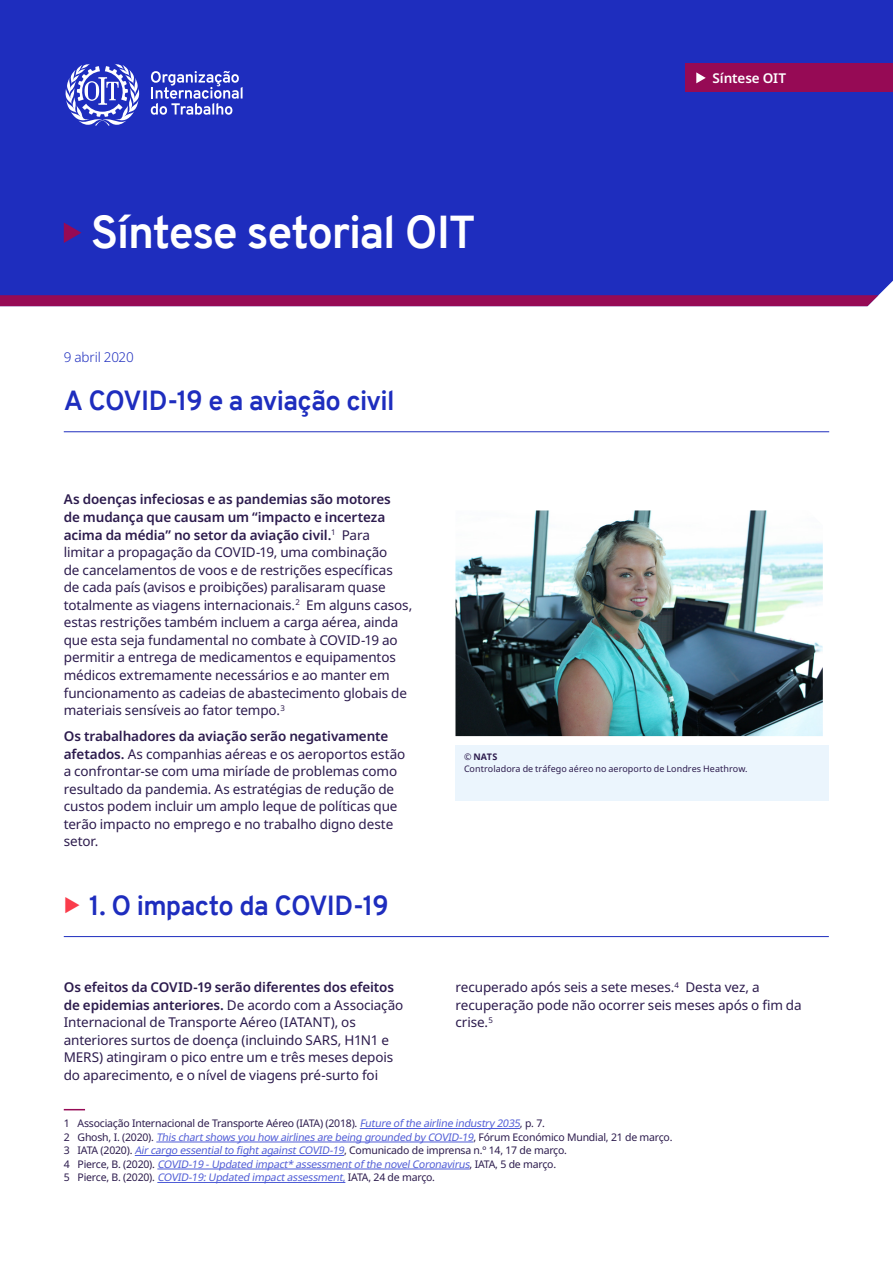
<style>
.page{position:relative;width:893px;height:1263px;background:#fff}
.page>*{position:absolute;margin:0;border:0;box-sizing:border-box;transform-origin:0 0}
.Briefing_A4_-_Main_t{font:700 45px "Overpass";letter-spacing:-.03em;color:#fff}
.Briefing_A4_-_Headin{font:700 27px "Overpass";letter-spacing:-.025em;color:#1e2dbe}
.Briefing_A4_-_Body{font:13.5px/17.5px "Noto Sans";letter-spacing:-.01em;color:#2c1b4d}
.Briefing_A4_-_Bullet{font:13.5px/17.5px "Noto Sans";letter-spacing:-.01em;color:#2c1b4d}
.Briefing_A4_-_Series{font:600 13.5px "Noto Sans";letter-spacing:-.01em;color:#fff}
.Briefing_A4_-_footer{font:300 13.5px "Noto Sans";letter-spacing:-.01em;color:#1e2dbe}
.Briefing_A4-_footnot{font:italic 10.5px "Noto Sans";color:#4f5cd6}
.Briefing_A4-_footnot-2{font:10.5px "Noto Sans";letter-spacing:-.02em;color:#2c1b4d}
.Briefing_A4-_footnot-3{font:10.5px "Noto Sans";letter-spacing:-.04em;color:#2c1b4d}
.Briefing_A4_-_Body-2{font:9px "Noto Sans";letter-spacing:.005em;color:#2c1b4d}
.Briefing_A4-_footnot-4{font:700 9px "Noto Sans";color:#2c1b4d}
.s1{font-weight:600}
.s2{font-style:italic;color:#4f5cd6}
.s3{font-style:normal;color:#2c1b4d}
.s4{color:#4f5cd6}
</style>
<div class="page">
<svg style="left:64px;top:1109px;width:21px;height:1px"></svg>
<hr style="left:360px;top:1128px;width:160px;height:1px;background:#4f5cd6">
<hr style="left:156px;top:1142px;width:317px;height:1px;background:#4f5cd6">
<hr style="left:135px;top:1155px;width:209px;height:1px;background:#4f5cd6">
<hr style="left:157px;top:1169px;width:313px;height:1px;background:#4f5cd6">
<hr style="left:157px;top:1182px;width:188px;height:1px;background:#4f5cd6">
<hr style="left:64px;top:936px;width:765px;height:1px;background:#1e2dbe">
<div style="left:0;top:0;width:893px;height:296px;background:#1e2dbe"></div>
<svg style="left:0;top:295px;width:878px;height:11px"></svg>
<svg style="left:151px;top:71px;width:92px;height:44px"></svg>
<svg style="left:64px;top:64px;width:77px;height:62px"></svg>
<svg style="left:64px;top:222px;width:17px;height:21px"></svg>
<div style="left:686px;top:64px;width:207px;height:28px;background:#960a55"></div>
<svg style="left:696px;top:72px;width:10px;height:11px"></svg>
<hr style="left:64px;top:431px;width:765px;height:1px;background:#1e2dbe">
<div style="left:455px;top:745px;width:374px;height:56px;background:#ebf5fd"></div>
<img style="left:455px;top:510px;width:368px;height:226px">
<p class="Briefing_A4_-_Main_t" style="left:91px;top:201px;width:386px">Síntese setorial OIT</p>
<p class="Briefing_A4_-_footer" style="left:64px;top:348px;width:71px">9 abril 2020</p>
<p class="Briefing_A4_-_Headin" style="left:64px;top:381px;width:332px">A COVID-19 e a aviação civil</p>
<p class="Briefing_A4_-_Series" style="left:713px;top:69px;width:75px">Síntese OIT</p>
<p class="Briefing_A4_-_Body" style="left:64px;top:491px;width:350px"><span class="s1">As doenças infeciosas e as pandemias são motores<br>de mudança que causam um “impacto e incerteza acima da média” no setor da aviação civil.</span><sup>1</sup> Para limitar a propagação da COVID-19, uma combinação<br>de cancelamentos de voos e de restrições específicas<br>de cada país (avisos e proibições) paralisaram quase totalmente as viagens internacionais.<sup>2</sup> Em alguns casos, estas restrições também incluem a carga aérea, ainda que esta seja fundamental no combate à COVID-19 ao permitir a entrega de medicamentos e equipamentos médicos extremamente necessários e ao manter em funcionamento as cadeias de abastecimento globais de materiais sensíveis ao fator tempo.<sup>3</sup></p>
<p class="Briefing_A4_-_Body" style="left:64px;top:728px;width:343px"><span class="s1">Os trabalhadores da aviação serão negativamente afetados.</span> As companhias aéreas e os aeroportos estão a confrontar-se com uma miríade de problemas como resultado da pandemia. As estratégias de redução de custos podem incluir um amplo leque de políticas que terão impacto no emprego e no trabalho digno deste setor.</p>
<p class="Briefing_A4_-_Headin" style="left:89px;top:886px;width:301px">1. O impacto da COVID-19</p>
<p class="Briefing_A4-_footnot-4" style="left:464px;top:751px;width:35px">© NATS</p>
<p class="Briefing_A4_-_Body-2" style="left:464px;top:763px;width:285px">Controladora de tráfego aéreo no aeroporto de Londres Heathrow.</p>
<p class="Briefing_A4_-_Bullet" style="left:64px;top:979px;width:341px"><span class="s1">Os efeitos da COVID-19 serão diferentes dos efeitos de epidemias anteriores.</span> De acordo com a Associação Internacional de Transporte Aéreo (IATANT), os anteriores surtos de doença (incluindo SARS, H1N1 e MERS) atingiram o pico entre um e três meses depois do aparecimento, e o nível de viagens pré-surto foi</p>
<p class="Briefing_A4_-_Bullet" style="left:455px;top:979px;width:348px">recuperado após seis a sete meses.<sup>4</sup> Desta vez, a recuperação pode não ocorrer seis meses após o fim da crise.<sup>5</sup></p>
<p class="Briefing_A4-_footnot-2" style="left:64px;top:1116px;width:483px">1 Associação Internacional de Transporte Aéreo (IATA) (2018). <span class="s2">Future of the airline industry 2035</span>, p. 7.</p>
<p class="Briefing_A4-_footnot" style="left:64px;top:1130px;width:610px"><span class="s3">2 G h os h , I . (2020) .</span> Thischartshowsyou how airlinesare being grounded by COVID-19<span class="s3">, Fó ru m E co n ó m i co M u n d i a l , 2 1 d e m a rço .</span></p>
<p class="Briefing_A4-_footnot-2" style="left:64px;top:1143px;width:505px">3 IATA (2020). <span class="s2">Aircargo essentialto fightagainstCOVID-19</span>, Comunicado de imprensa n.º 14, 17 de março.</p>
<p class="Briefing_A4-_footnot" style="left:64px;top:1157px;width:494px"><span class="s3">4 P i e rc e , B . ( 2 0 2 0 ) .</span> COVID-19 -Updated impact* assessmentof the novelCoronavirus<span class="s3">, IATA, 5 d e m a rç o .</span></p>
<p class="Briefing_A4-_footnot-3" style="left:64px;top:1170px;width:373px">5 P i e rc e , B . ( 2 0 2 0 ) . <span class="s2">COVID-19:Updated impactassessment</span><span class="s4">,</span> IATA, 24 d e m a rç o .</p>
</div>
